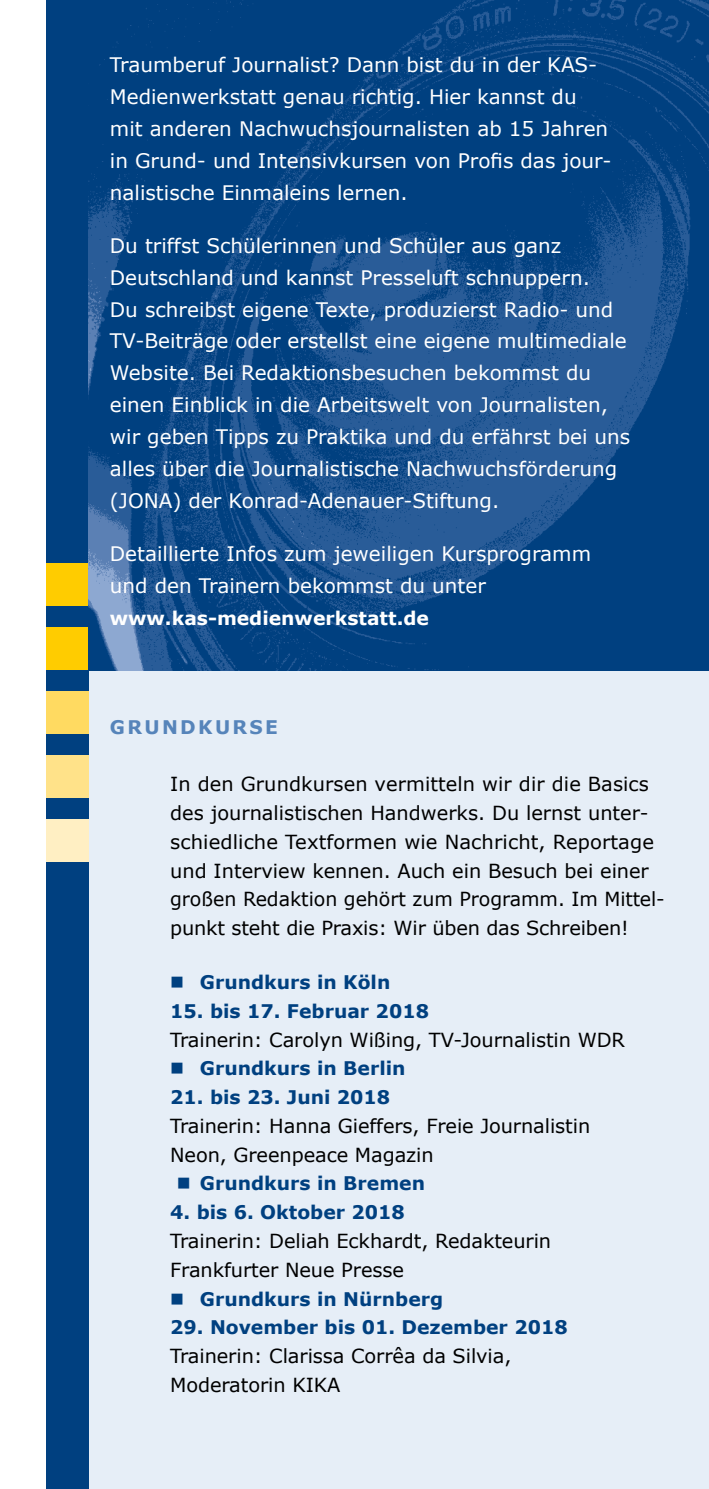
<style>
.page{position:relative;width:709px;height:1489px;background:#fff}
.page>*{position:absolute;margin:0;border:0;box-sizing:border-box;transform-origin:0 0}
.t1{font:20px/32px "Verdana";color:#fff}
.t2{font:19.5px/28.8px "Verdana";letter-spacing:-.005em;color:#000}
.t3{font:700 18.75px "Verdana";color:#004080}
.t4{font:700 18.75px "Verdana";color:#fff}
.t5{font:700 18.75px "Verdana";letter-spacing:.125em;color:#5684ba}
</style>
<div class="page">
<div style="left:89px;top:627px;width:620px;height:861px;background:#e6eef7"></div>
<div style="left:46px;top:0;width:43px;height:1488px;background:#004080"></div>
<div style="left:46px;top:563px;width:43px;height:43px;background:#fc0"></div>
<div style="left:46px;top:627px;width:43px;height:43px;background:#fc0"></div>
<div style="left:46px;top:691px;width:43px;height:42px;background:#ffda61"></div>
<div style="left:46px;top:755px;width:43px;height:42px;background:#ffe289"></div>
<div style="left:46px;top:819px;width:43px;height:42px;background:#ffefc3"></div>
<img style="left:89px;top:0;width:620px;height:670px">
<hr style="left:708px;top:0;width:1px;height:404px;background:#fff">
<p class="t1" style="left:110px;top:48px;width:503px">Traumberuf Journalist? Dann bist du in der KAS-Medienwerkstatt genau richtig. H ier kannst du mit anderen Nachwuchsjournalisten ab 15 Jahren in Grund- und Intensivkursen von Profis das jour&shy;nalistische Einmaleins lernen.</p>
<p class="t1" style="left:110px;top:229px;width:522px">Du triffst Schülerinnen und Schüler aus ganz Deutschland und kannst Presseluft schnuppern.<br>Du schreibst eigene Texte, produzierst Radio- und TV-Beiträge oder erstellst eine eigene multimediale Website. Bei Redaktionsbesuchen bekommst du einen Einblick in die Arbeitswelt von Journalisten, wir geben Tipps zu Praktika und du erfährst bei uns alles über die Journalistische Nachwuchsförderung (JONA) der Konrad-Adenauer-Stiftung.</p>
<p class="t1" style="left:110px;top:537px;width:483px">Detaillierte Infos zum jeweiligen Kursprogramm und den Trainern bekommst du unter</p>
<p class="t4" style="left:110px;top:606px;width:320px">www.kas-medienwerkstatt.de</p>
<p class="t5" style="left:110px;top:715px;width:170px">Grundkurse</p>
<p class="t2" style="left:170px;top:769px;width:496px">In den Grundkursen vermitteln wir dir die Basics des journalistischen Handwerks. Du lernst unter&shy;schiedliche Textformen wie Nachricht, Reportage und Interview kennen. Auch ein Besuch bei einer großen Redaktion gehört zum Programm. Im Mittel&shy;punkt steht die Praxis: Wir üben das Schreiben!</p>
<p class="t3" style="left:170px;top:970px;width:222px">■ Grundkurs in Köln</p>
<p class="t3" style="left:170px;top:999px;width:260px">15. bis 17. Februar 2018</p>
<p class="t2" style="left:170px;top:1024px;width:454px">Trainerin: Carolyn Wißing, TV-Journalistin WDR</p>
<p class="t3" style="left:170px;top:1056px;width:237px">■ Grundkurs in Berlin</p>
<p class="t3" style="left:170px;top:1085px;width:221px">21. bis 23. Juni 2018</p>
<p class="t2" style="left:170px;top:1110px;width:421px">Trainerin: Hanna Gieffers, Freie Journalistin<br>Neon, Greenpeace Magazin</p>
<p class="t3" style="left:177px;top:1171px;width:249px">■ Grundkurs in Bremen</p>
<p class="t3" style="left:170px;top:1200px;width:236px">4. bis 6. Oktober 2018</p>
<p class="t2" style="left:170px;top:1225px;width:382px">Trainerin: Deliah Eckhardt, Redakteurin<br>Frankfurter Neue Presse</p>
<p class="t3" style="left:170px;top:1286px;width:274px">■ Grundkurs in Nürnberg</p>
<p class="t3" style="left:170px;top:1315px;width:399px">29. November bis 01. Dezember 2018</p>
<p class="t2" style="left:170px;top:1340px;width:343px">Trainerin: Clarissa Corrêa da Silvia,<br>Moderatorin KIKA</p>
</div>
